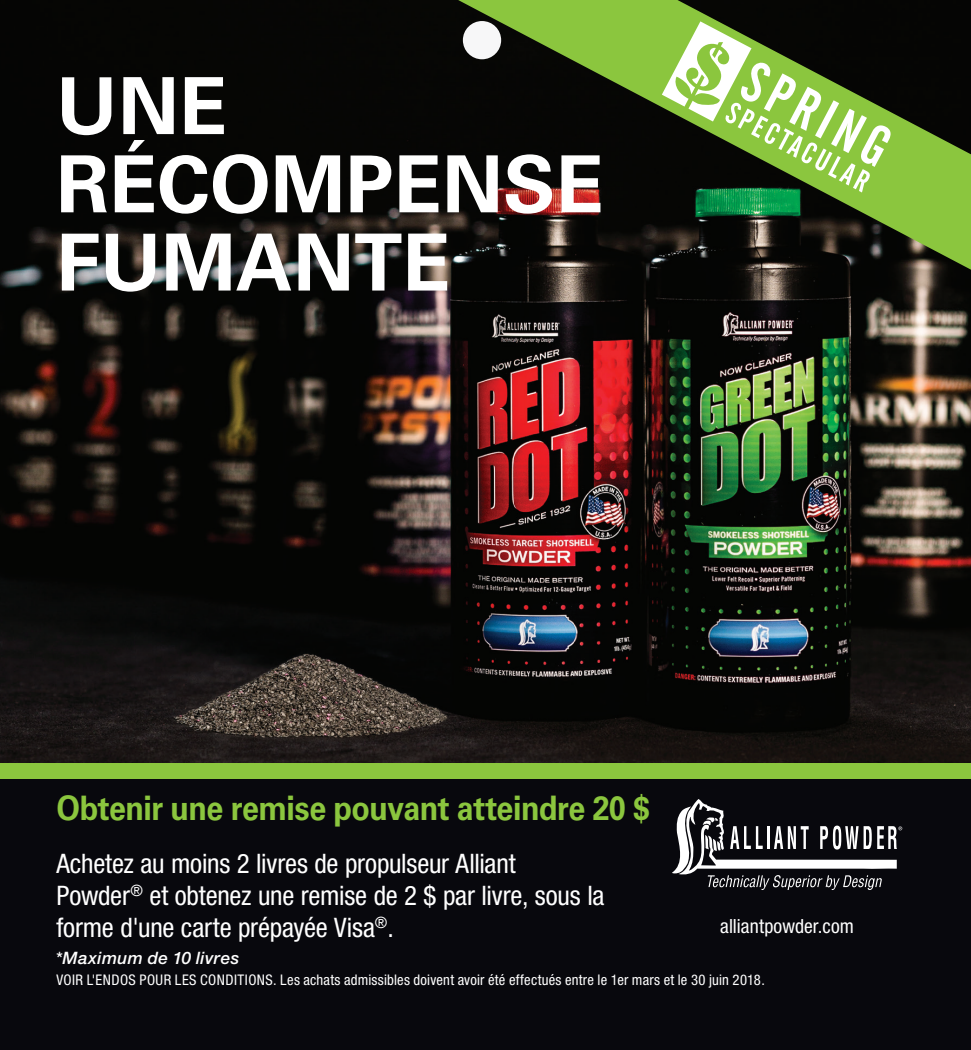
<style>
.page{position:relative;width:971px;height:1050px;background:#fff}
.page>*{position:absolute;margin:0;border:0;box-sizing:border-box;transform-origin:0 0}
.t1{font:700 78.75px/78.3px "Univers";color:#fff}
.t2{font:700 33.75px "Univers";letter-spacing:-.015em;color:#8bc63e;scale:.9 1}
.t3{font:condensed 26.78px/31.7px "Helvetica Neue";letter-spacing:-.01em;color:#fff}
.t4{font:condensed 19.57px "Helvetica Neue";letter-spacing:.005em;color:#fff}
.t5{font:italic 500 17.1px "Helvetica Neue LT Pro";letter-spacing:.02em;color:#fff}
.t6{font:condensed 14.62px "Helvetica Neue";letter-spacing:.02em;color:#fff}
.s1{font-family:"Helvetica Neue";font-style:normal;font-stretch:condensed}
</style>
<div class="page">
<img style="left:0;top:0;width:970px;height:764px">
<div style="left:0;top:771px;width:970px;height:279px;background:#08080d"></div>
<svg style="left:672px;top:799px;width:229px;height:91px"></svg>
<div style="left:0;top:764px;width:970px;height:15px;background:#8bc63e"></div>
<svg style="left:413px;top:0;width:557px;height:280px;fill:#060605"></svg>
<svg style="left:649px;top:10px;width:264px;height:202px;fill:#060605"></svg>
<svg style="left:661px;top:21px;width:230px;height:171px"></svg>
<div style="left:462px;top:21px;width:39px;height:38px;background:#f7f7f8;border-radius:50%"></div>
<p class="t1" style="left:56px;top:68px;width:548px">UNE<br>RÉCOMPENSE<br>FUMANTE</p>
<p class="t2" style="left:56px;top:788px;width:661px">Obtenir une remise pouvant atteindre 20 $</p>
<p class="t3" style="left:56px;top:848px;width:549px">Achetez au moins 2 livres de propulseur Alliant<br>Powder<sup>®</sup> et obtenez une remise de 2 $ par livre, sous la forme d'une carte prépayée Visa<sup>®</sup>.</p>
<p class="t5" style="left:56px;top:947px;width:184px"><span class="s1">*</span>Maximum de 10 livres</p>
<p class="t4" style="left:720px;top:914px;width:135px">alliantpowder.com</p>
<p class="t6" style="left:56px;top:971px;width:709px">VOIR L'ENDOS POUR LES CONDITIONS. Les achats admissibles doivent avoir été effectués entre le 1er mars et le 30 juin 2018.</p>
</div>
